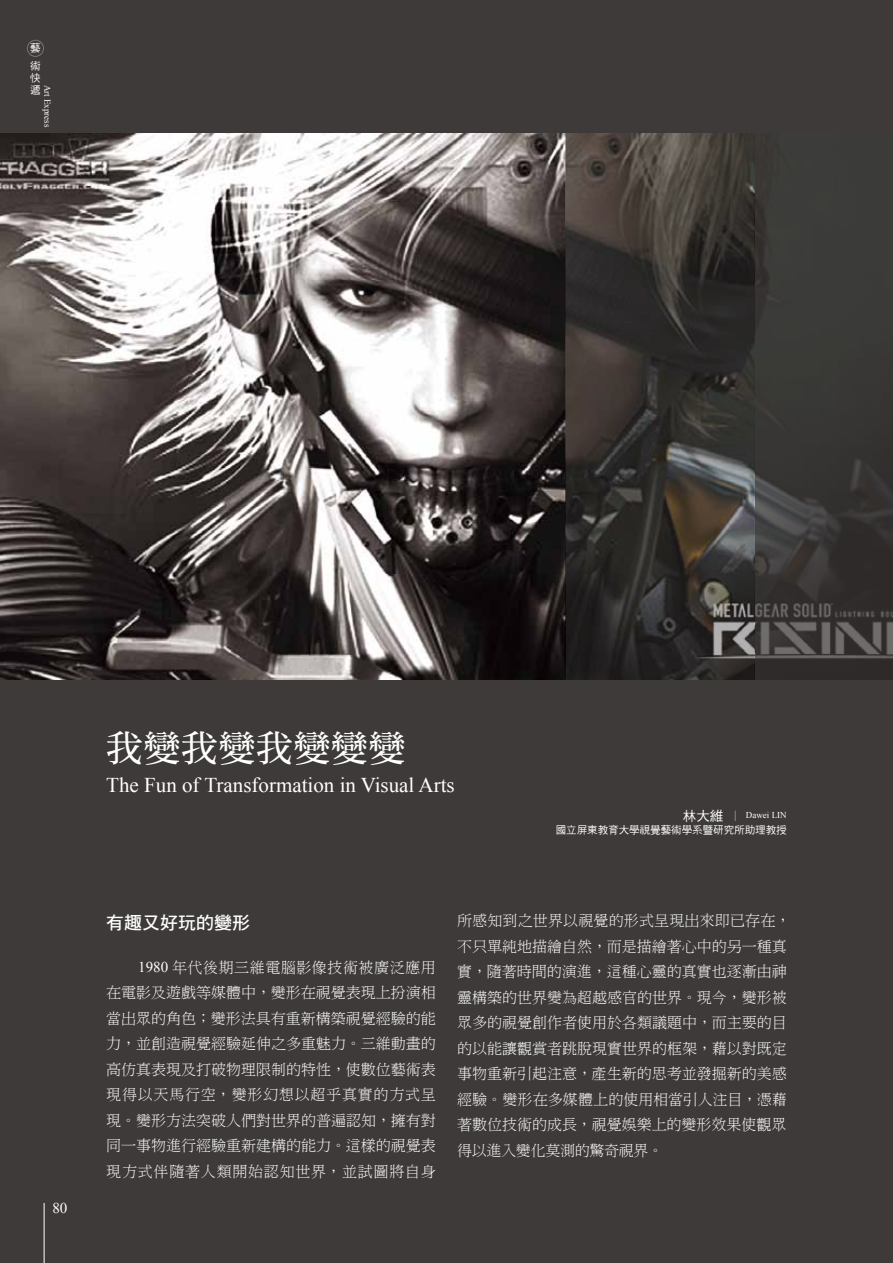
<style>
.page{position:relative;width:893px;height:1263px;background:#3e3a39}
.page>*{position:absolute;margin:0;border:0;box-sizing:border-box;transform-origin:0 0}
.t1{font:800 37.5px "Ming";color:#fff}
.t2{font:21px "Times New Roman";color:#fff}
.t3{font:18px "DF Hei Std W7";color:#fff}
.t4{font:15px/25.5px "DF Ming Lt HK BF";color:#fff;text-align:justify}
.t5{font:15px "Times New Roman";color:#fff}
.t6{font:10.5px/17.1px "DF Hei Md HKP BF";color:#fff}
.t7{font:9px "Times New Roman";color:#fff}
.s1{font-family:"DF Hei Md HKP BF";font-size:13.5px}
.s2{font-family:"DF Ming Lt HK BF";font-size:10.5px}
.s3{font-family:"Times New Roman"}
</style>
<div class="page">
<img style="left:0;top:133px;width:893px;height:547px">
<hr style="left:44px;top:1203px;width:1px;height:60px;background:#fff">
<div style="left:27px;top:40px;width:17px;height:17px;border:1px solid #fff;border-radius:50%"></div>
<p class="t6" style="left:30px;top:40px;width:12px">藝術</p>
<p class="t6" style="left:30px;top:72px;width:12px;line-height:12px">快遞</p>
<p class="t7" style="left:54px;top:85px;width:44px;rotate:90deg">Art Express</p>
<p class="t5" style="left:52px;top:1198px;width:16px">80</p>
<h1 class="t1" style="left:106px;top:729px;width:301px">我變我變我變變變</h1>
<h2 class="t2" style="left:106px;top:771px;width:350px">The Fun of Transformation in Visual Arts</h2>
<p class="t7" style="left:683px;top:809px;width:105px"><span class="s1">林大維</span> <span class="s2">│</span> Dawei LIN</p>
<p class="t6" style="left:556px;top:822px;width:233px">國立屏東教育大學視覺藝術學系暨研究所助理教授</p>
<p class="t3" style="left:106px;top:912px;width:145px">有趣又好玩的變形</p>
<p class="t4" style="left:106px;top:954px;width:331px;text-indent:32px"><span class="s3">1980</span> 年代後期三維電腦影像技術被廣泛應用在電影及遊戲等媒體中，變形在視覺表現上扮演相當出眾的角色；變形法具有重新構築視覺經驗的能力，並創造視覺經驗延伸之多重魅力。三維動畫的高仿真表現及打破物理限制的特性，使數位藝術表現得以天馬行空，變形幻想以超乎真實的方式呈現。變形方法突破人們對世界的普遍認知，擁有對同一事物進行經驗重新建構的能力。這樣的視覺表現方式伴隨著人類開始認知世界，並試圖將自身</p>
<p class="t4" style="left:457px;top:908px;width:335px;text-align:left">所感知到之世界以視覺的形式呈現出來即已存在，不只單純地描繪自然，而是描繪著心中的另一種真實，隨著時間的演進，這種心靈的真實也逐漸由神靈構築的世界變為超越感官的世界。現今，變形被眾多的視覺創作者使用於各類議題中，而主要的目的以能讓觀賞者跳脫現實世界的框架，藉以對既定事物重新引起注意，產生新的思考並發掘新的美感經驗。變形在多媒體上的使用相當引人注目，憑藉著數位技術的成長，視覺娛樂上的變形效果使觀眾得以進入變化莫測的驚奇視界。</p>
</div>
